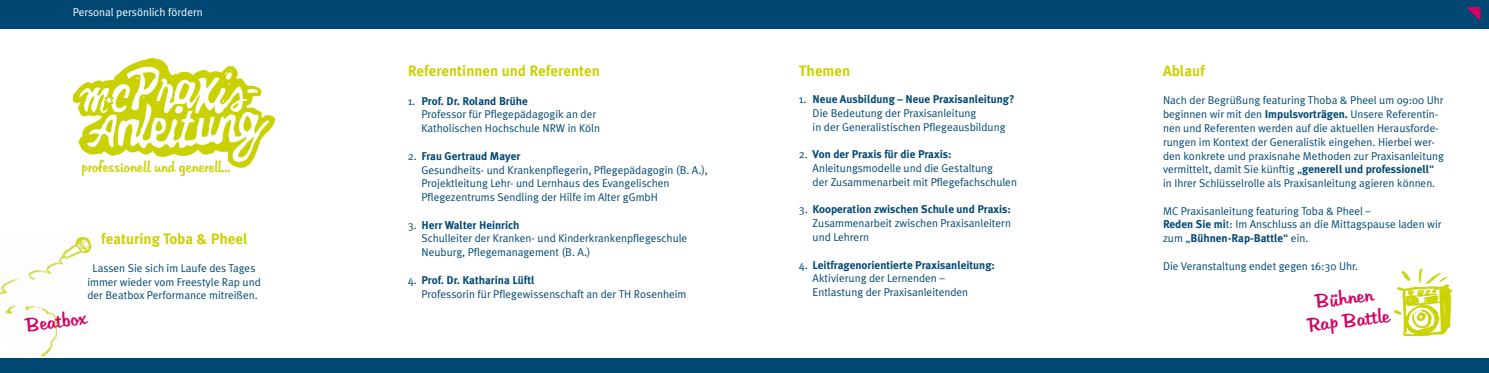
<style>
.page{position:relative;width:1489px;height:373px;background:#fff}
.page>*{position:absolute;margin:0;border:0;box-sizing:border-box;transform-origin:0 0}
.t1{font:17.5px/22.5px "Hudson";color:#d40062;text-align:center}
.t2{font:700 15px "Meta Plus";color:#c9d200}
.t3{font:13.5px "Hudson";color:#c9d200}
.t4{font:11.25px/13.8px "Meta Plus Normal";color:#004873}
.t5{font:700 11.25px "Meta Plus";color:#004873}
.t6{font:11.25px "Meta Plus Normal";color:#fff}
.s1{font-family:"Meta Plus Normal";font-weight:400}
.s2{font-family:"Meta Plus";font-weight:700}
</style>
<div class="page">
<img style="left:0;top:262px;width:58px;height:95px">
<img style="left:55px;top:236px;width:37px;height:35px">
<div style="left:0;top:0;width:1488px;height:28px;background:#004873"></div>
<div style="left:0;top:358px;width:1488px;height:14px;background:#004873"></div>
<svg style="left:73px;top:58px;width:202px;height:109px"></svg>
<svg style="left:1466px;top:7px;width:14px;height:14px"></svg>
<img style="left:1394px;top:266px;width:59px;height:69px">
<p class="t6" style="left:73px;top:6px;width:131px">Personal persönlich fördern</p>
<p class="t3" style="left:81px;top:156px;width:151px">professionell und generell...</p>
<h2 class="t2" style="left:101px;top:230px;width:148px">featuring Toba &amp; Pheel</h2>
<p class="t4" style="left:87px;top:260px;width:175px;text-align:center">Lassen Sie sich im Laufe des Tages immer wieder vom Freestyle Rap und der Beatbox Performance mitreißen.</p>
<h1 class="t1" style="left:25px;top:313px;width:63px;rotate:-7deg">Beatbox</h1>
<h2 class="t2" style="left:407px;top:62px;width:194px">Referentinnen und Referenten</h2>
<p class="t5" style="left:407px;top:94px;width:122px"><span class="s1">1.</span> Prof. Dr. Roland Brühe</p>
<p class="t4" style="left:421px;top:107px;width:180px">Professor für Pflegepädagogik an der<br>Katholischen Hochschule NRW in Köln</p>
<p class="t5" style="left:407px;top:149px;width:114px"><span class="s1">2.</span> Frau Gertraud Mayer</p>
<p class="t4" style="left:421px;top:162px;width:288px">Gesundheits- und Krankenpflegerin, Pflegepädagogin (B. A.),<br>Projektleitung Lehr- und Lernhaus des Evangelischen<br>Pflegezentrums Sendling der Hilfe im Alter gGmbH</p>
<p class="t5" style="left:407px;top:218px;width:113px"><span class="s1">3.</span> Herr Walter Heinrich</p>
<p class="t4" style="left:421px;top:231px;width:267px">Schulleiter der Kranken- und Kinderkrankenpflegeschule<br>Neuburg, Pflegemanagement (B. A.)</p>
<p class="t5" style="left:407px;top:273px;width:128px"><span class="s1">4.</span> Prof. Dr. Katharina Lüftl</p>
<p class="t4" style="left:421px;top:286px;width:266px">Professorin für Pflegewissenschaft an der TH Rosenheim</p>
<h2 class="t2" style="left:798px;top:62px;width:53px">Themen</h2>
<p class="t5" style="left:798px;top:93px;width:217px"><span class="s1">1.</span> Neue Ausbildung – Neue Praxisanleitung?</p>
<p class="t4" style="left:812px;top:106px;width:194px">Die Bedeutung der Praxisanleitung<br>in der Generalistischen Pflegeausbildung</p>
<p class="t5" style="left:798px;top:148px;width:154px"><span class="s1">2.</span> Von der Praxis für die Praxis:</p>
<p class="t4" style="left:812px;top:161px;width:206px">Anleitungsmodelle und die Gestaltung<br>der Zusammenarbeit mit Pflegefachschulen</p>
<p class="t5" style="left:798px;top:202px;width:214px"><span class="s1">3.</span> Kooperation zwischen Schule und Praxis:</p>
<p class="t4" style="left:812px;top:216px;width:200px">Zusammenarbeit zwischen Praxisanleitern und Lehrern</p>
<p class="t5" style="left:798px;top:257px;width:198px"><span class="s1">4.</span> Leitfragenorientierte Praxisanleitung:</p>
<p class="t4" style="left:812px;top:271px;width:157px">Aktivierung der Lernenden –<br>Entlastung der Praxisanleitenden</p>
<h2 class="t2" style="left:1162px;top:62px;width:43px">Ablauf</h2>
<p class="t4" style="left:1162px;top:93px;width:282px">Nach der Begrüßung featuring Thoba &amp; Pheel um 09:00 Uhr beginnen wir mit den <span class="s2">Impulsvorträgen.</span> Unsere Referentin&shy;nen und Referenten werden auf die aktuellen Herausforde&shy;rungen im Kontext der Generalistik eingehen. Hierbei wer&shy;den konkrete und praxisnahe Methoden zur Praxisanleitung vermittelt, damit Sie künftig „<span class="s2">generell und professionell</span>“ in Ihrer Schlüsselrolle als Praxisanleitung agieren können.</p>
<p class="t4" style="left:1162px;top:203px;width:280px">MC Praxisanleitung featuring Toba &amp; Pheel –<br><span class="s2">Reden Sie mi</span>t: Im Anschluss an die Mittagspause laden wir</p>
<p class="t5" style="left:1162px;top:231px;width:147px"><span class="s1">zum „</span>Bühnen-Rap-Battle<span class="s1">“ ein.</span></p>
<p class="t4" style="left:1162px;top:258px;width:196px">Die Veranstaltung endet gegen 16:30 Uhr.</p>
<h1 class="t1" style="left:1303px;top:291px;width:83px;rotate:-7deg">Bühnen<br>Rap Battle</h1>
</div>
